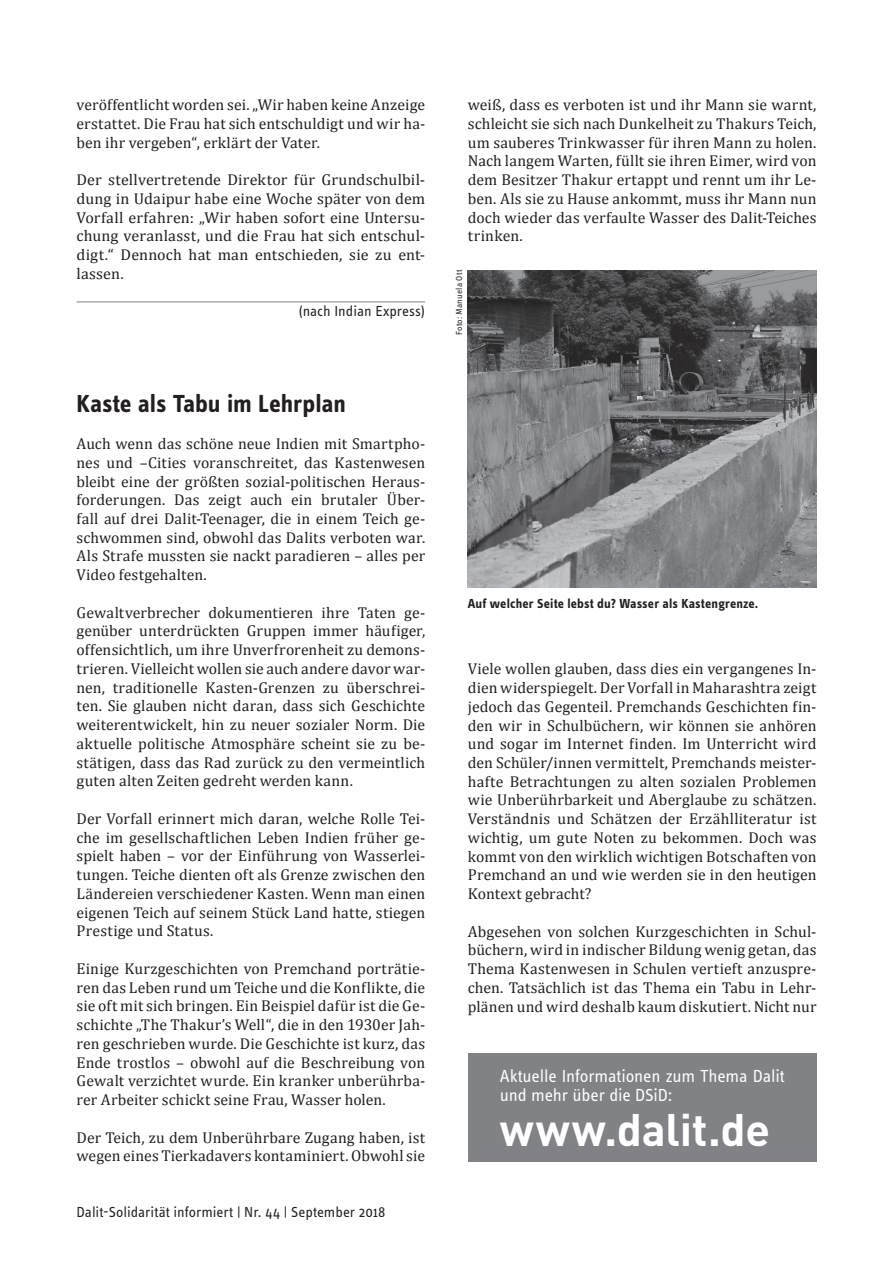
<style>
.page{position:relative;width:893px;height:1263px;background:#fff}
.page>*{position:absolute;margin:0;border:0;box-sizing:border-box;transform-origin:0 0}
.t1{font:700 45px "DINOT";letter-spacing:-.01em;color:#fff}
.t2{font:700 25.5px "Info OT Text";letter-spacing:-.005em;color:#231f20}
.t3{font:18px/18.8px "Info OT Text";letter-spacing:-.01em;color:#fff}
.t4{font:15.75px/18.8px "Cambria";letter-spacing:.005em;color:#231f20;text-align:justify}
.t5{font:15px "Info OT Text";color:#231f20}
.t6{font:700 13.5px "Info OT Text";letter-spacing:.01em;color:#231f20}
.t7{font:9px "Info OT Text";letter-spacing:.02em;color:#231f20}
</style>
<div class="page">
<div style="left:468px;top:1053px;width:348px;height:108px;background:#808285"></div>
<hr style="left:77px;top:302px;width:348px;height:1px;background:#808285">
<img style="left:468px;top:270px;width:348px;height:318px">
<p class="t4" style="left:77px;top:95px;width:350px">veröffentlicht worden sei. „Wir haben keine Anzeige erstattet. Die Frau hat sich entschuldigt und wir ha&shy;ben ihr vergeben“, erklärt der Vater.</p>
<p class="t4" style="left:77px;top:170px;width:350px">Der stellvertretende Direktor für Grundschulbil&shy;dung in Udaipur habe eine Woche später von dem Vorfall erfahren: „Wir haben sofort eine Untersu&shy;chung veranlasst, und die Frau hat sich entschul&shy;digt.“ Dennoch hat man entschieden, sie zu ent&shy;lassen.</p>
<p class="t5" style="left:298px;top:302px;width:128px">(nach Indian Express)</p>
<h2 class="t2" style="left:77px;top:387px;width:271px">Kaste als Tabu im Lehrplan</h2>
<p class="t4" style="left:77px;top:434px;width:350px">Auch wenn das schöne neue Indien mit Smartpho&shy;nes und –Cities voranschreitet, das Kastenwesen bleibt eine der größten sozial-politischen Heraus&shy;forderungen. Das zeigt auch ein brutaler Über&shy;fall auf drei Dalit-Teenager, die in einem Teich ge&shy;schwommen sind, obwohl das Dalits verboten war.<br>Als Strafe mussten sie nackt paradieren – alles per Video festgehalten.</p>
<p class="t4" style="left:77px;top:603px;width:350px">Gewaltverbrecher dokumentieren ihre Taten ge&shy;genüber unterdrückten Gruppen immer häufiger, offensichtlich, um ihre Unverfrorenheit zu demons&shy;trieren. Vielleicht wollen sie auch andere davor war&shy;nen, traditionelle Kasten-Grenzen zu überschrei&shy;ten. Sie glauben nicht daran, dass sich Geschichte weiterentwickelt, hin zu neuer sozialer Norm. Die aktuelle politische Atmosphäre scheint sie zu be&shy;stätigen, dass das Rad zurück zu den vermeintlich guten alten Zeiten gedreht werden kann.</p>
<p class="t4" style="left:77px;top:809px;width:350px">Der Vorfall erinnert mich daran, welche Rolle Tei&shy;che im gesellschaftlichen Leben Indien früher ge&shy;spielt haben – vor der Einführung von Wasserlei&shy;tungen. Teiche dienten oft als Grenze zwischen den Ländereien verschiedener Kasten. Wenn man einen eigenen Teich auf seinem Stück Land hatte, stiegen Prestige und Status.</p>
<p class="t4" style="left:77px;top:959px;width:350px">Einige Kurzgeschichten von Premchand porträtie&shy;ren das Leben rund um Teiche und die Konflikte, die sie oft mit sich bringen. Ein Beispiel dafür ist die Ge&shy;schichte „The Thakur’s Well“, die in den 1930er Jah&shy;ren geschrieben wurde. Die Geschichte ist kurz, das Ende trostlos – obwohl auf die Beschreibung von Gewalt verzichtet wurde. Ein kranker unberührba&shy;rer Arbeiter schickt seine Frau, Wasser holen.</p>
<p class="t4" style="left:77px;top:1128px;width:350px">Der Teich, zu dem Unberührbare Zugang haben, ist wegen eines Tierkadavers kontaminiert. Obwohl sie</p>
<p class="t5" style="left:77px;top:1203px;width:310px">Dalit-Solidarität informiert | Nr. 44 | September 2018</p>
<p class="t4" style="left:468px;top:95px;width:350px">weiß, dass es verboten ist und ihr Mann sie warnt, schleicht sie sich nach Dunkelheit zu Thakurs Teich, um sauberes Trinkwasser für ihren Mann zu holen.<br>Nach langem Warten, füllt sie ihren Eimer, wird von dem Besitzer Thakur ertappt und rennt um ihr Le&shy;ben. Als sie zu Hause ankommt, muss ihr Mann nun doch wieder das verfaulte Wasser des Dalit-Teiches trinken.</p>
<p class="t7" style="left:454px;top:335px;width:67px;rotate:-90deg">Foto: Manuela Ott</p>
<p class="t6" style="left:468px;top:595px;width:292px">Auf welcher Seite lebst du? Wasser als Kastengrenze.</p>
<p class="t4" style="left:468px;top:659px;width:350px">Viele wollen glauben, dass dies ein vergangenes In&shy;dien widerspiegelt. Der Vorfall in Maharashtra zeigt jedoch das Gegenteil. Premchands Geschichten fin&shy;den wir in Schulbüchern, wir können sie anhören und sogar im Internet finden. Im Unterricht wird den Schüler/innen vermittelt, Premchands meister&shy;hafte Betrachtungen zu alten sozialen Problemen wie Unberührbarkeit und Aberglaube zu schätzen.<br>Verständnis und Schätzen der Erzählliteratur ist wichtig, um gute Noten zu bekommen. Doch was kommt von den wirklich wichtigen Botschaften von Premchand an und wie werden sie in den heutigen Kontext gebracht?</p>
<p class="t4" style="left:468px;top:922px;width:350px">Abgesehen von solchen Kurzgeschichten in Schul&shy;büchern, wird in indischer Bildung wenig getan, das Thema Kastenwesen in Schulen vertieft anzuspre&shy;chen. Tatsächlich ist das Thema ein Tabu in Lehr&shy;plänen und wird deshalb kaum diskutiert. Nicht nur</p>
<p class="t3" style="left:500px;top:1066px;width:286px">Aktuelle Informationen zum Thema Dalit und mehr über die DSiD:</p>
<h1 class="t1" style="left:500px;top:1100px;width:272px">www.dalit.de</h1>
</div>
